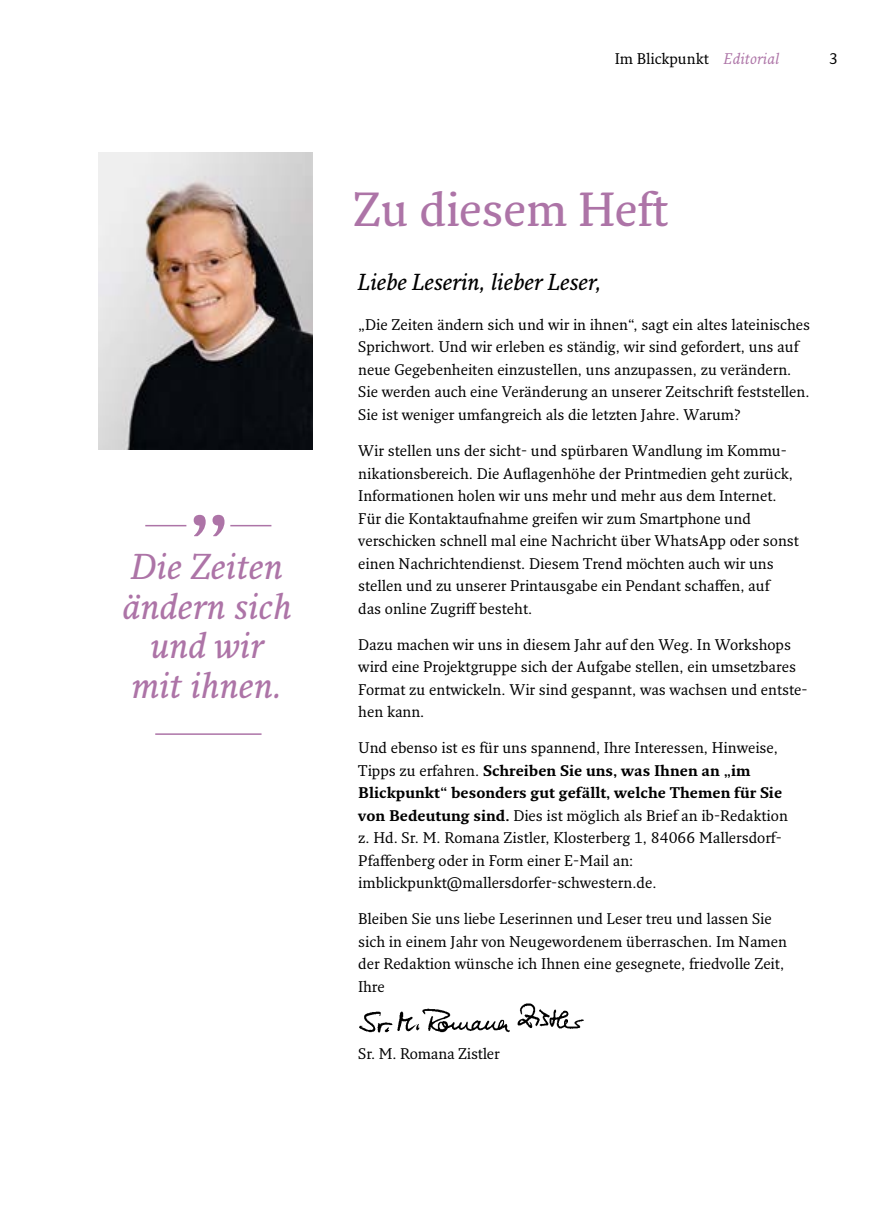
<style>
.page{position:relative;width:893px;height:1221px;background:#fff}
.page>*{position:absolute;margin:0;border:0;box-sizing:border-box;transform-origin:0 0}
.t1{font:600 91.35px "Fresco Std";color:#ad74a7;scale:1.05 1}
.t2{font:600 46.5px "Fresco Std";color:#ad74a7}
.t3{font:italic 600 34.95px/39.6px "Fresco Std";color:#ad74a7;text-align:center}
.t4{font:italic 600 22.5px "Fresco Std";letter-spacing:-.01em;color:#000}
.t5{font:15px/22.5px "Fresco Std";color:#000}
.s1{font-style:italic;color:#ad74a7}
.s2{font-weight:700}
</style>
<div class="page">
<img style="left:359px;top:1003px;width:225px;height:30px">
<img style="left:99px;top:152px;width:214px;height:297px">
<hr style="left:145px;top:525px;width:41px;height:1px;background:#ad74a7">
<hr style="left:230px;top:525px;width:41px;height:1px;background:#ad74a7">
<hr style="left:155px;top:733px;width:107px;height:1px;background:#ad74a7">
<h1 class="t1" style="left:187px;top:435px;width:45px">„</h1>
<h3 class="t3" style="left:123px;top:546px;width:171px">Die Zeiten ändern sich und wir mit ihnen.</h3>
<p class="t5" style="left:615px;top:47px;width:166px">Im Blickpunkt <span class="s1">Editorial</span></p>
<p class="t5" style="left:829px;top:47px;width:10px">3</p>
<h2 class="t2" style="left:353px;top:180px;width:317px">Zu diesem Heft</h2>
<h3 class="t4" style="left:358px;top:268px;width:245px">Liebe Leserin, lieber Leser,</h3>
<p class="t5" style="left:358px;top:313px;width:453px">„Die Zeiten ändern sich und wir in ihnen“, sagt ein altes lateinisches Sprichwort. Und wir erleben es ständig, wir sind gefordert, uns auf neue Gegebenheiten einzustellen, uns anzupassen, zu verändern.<br>Sie werden auch eine Veränderung an unserer Zeitschrift feststellen.<br>Sie ist weniger umfangreich als die letzten Jahre. Warum?</p>
<p class="t5" style="left:358px;top:439px;width:442px">Wir stellen uns der sicht- und spürbaren Wandlung im Kommu&shy;nikationsbereich. Die Auflagenhöhe der Printmedien geht zurück, Informationen holen wir uns mehr und mehr aus dem Internet.<br>Für die Kontaktaufnahme greifen wir zum Smartphone und verschicken schnell mal eine Nachricht über WhatsApp oder sonst einen Nachrichtendienst. Diesem Trend möchten auch wir uns stellen und zu unserer Printausgabe ein Pendant schaffen, auf<br>das online Zugriff besteht.</p>
<p class="t5" style="left:358px;top:632px;width:451px">Dazu machen wir uns in diesem Jahr auf den Weg. In Workshops wird eine Projektgruppe sich der Aufgabe stellen, ein umsetzbares Format zu entwickeln. Wir sind gespannt, was wachsen und entste&shy;hen kann.</p>
<p class="t5" style="left:358px;top:736px;width:431px">Und ebenso ist es für uns spannend, Ihre Interessen, Hinweise, Tipps zu erfahren. <span class="s2">Schreiben Sie uns, was Ihnen an „im Blickpunkt“ besonders gut gefällt, welche Themen für Sie von Bedeutung sind.</span> Dies ist möglich als Brief an ib-Redaktion z. Hd. Sr. M. Romana Zistler, Klosterberg 1, 84066 Mallersdorf-Pfaffenberg oder in Form einer E-Mail an: imblickpunkt@mallersdorfer-schwestern.de.</p>
<p class="t5" style="left:358px;top:907px;width:430px">Bleiben Sie uns liebe Leserinnen und Leser treu und lassen Sie sich in einem Jahr von Neugewordenem überraschen. Im Namen der Redaktion wünsche ich Ihnen eine gesegnete, friedvolle Zeit, Ihre</p>
<p class="t5" style="left:358px;top:1042px;width:143px">Sr. M. Romana Zistler</p>
</div>
